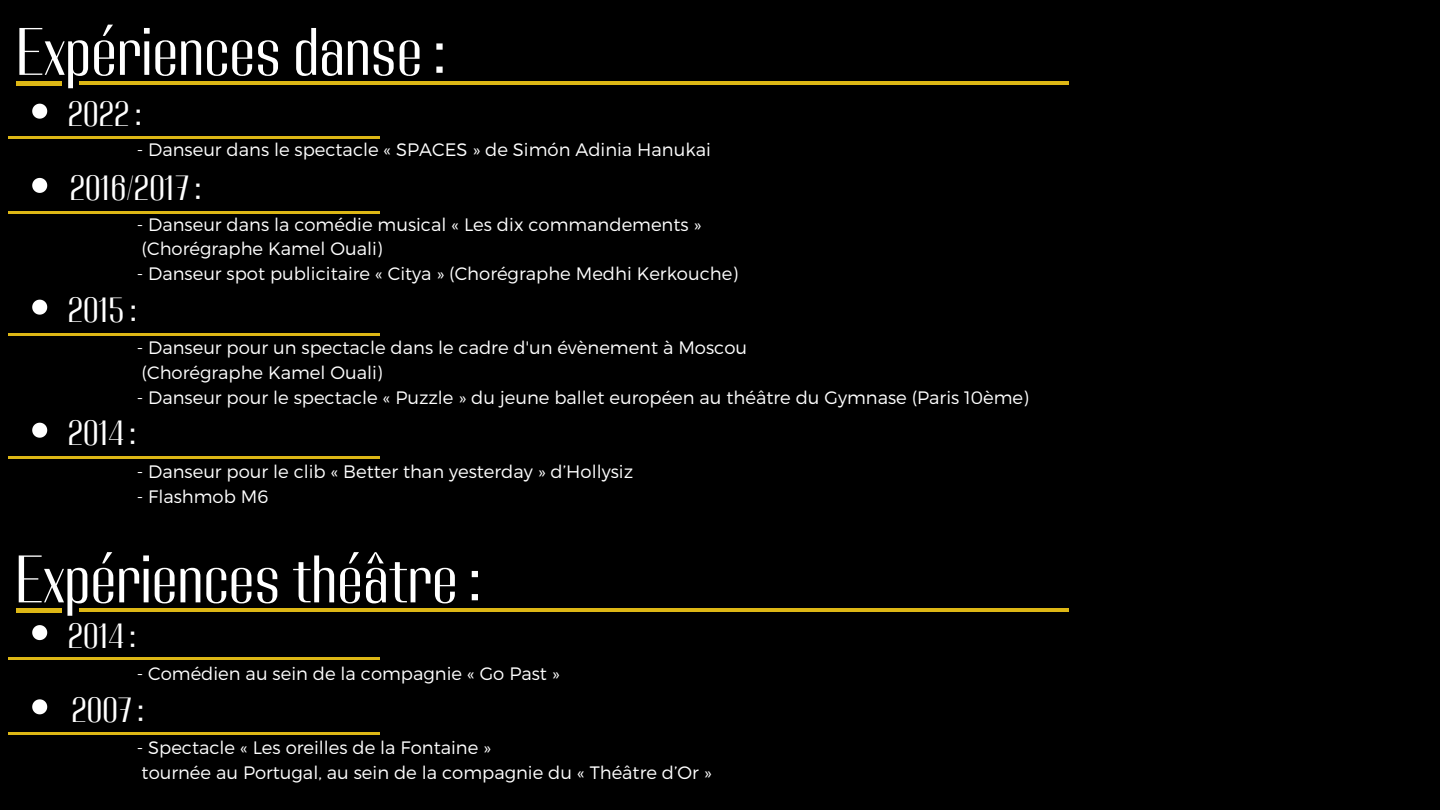
<style>
.page{position:relative;width:1440px;height:810px;background:#000}
.page>*{position:absolute;margin:0;border:0;box-sizing:border-box;transform-origin:0 0}
.t1{font:67px "Adirek HC 400";color:#fff}
.t2{font:35px/74.3px "Adirek HC 400";color:#fff}
.t3{font:300 18px/24.8px "Montserrat";color:#fff}
</style>
<div class="page">
<hr style="left:8px;top:136px;width:372px;height:3px;background:#ddb715">
<svg style="left:32px;top:104px;width:15px;height:15px"></svg>
<hr style="left:8px;top:211px;width:372px;height:2px;background:#ddb715">
<svg style="left:32px;top:178px;width:15px;height:15px"></svg>
<hr style="left:8px;top:333px;width:372px;height:2px;background:#ddb715">
<svg style="left:32px;top:300px;width:15px;height:15px"></svg>
<hr style="left:8px;top:456px;width:372px;height:2px;background:#ddb715">
<svg style="left:32px;top:423px;width:15px;height:15px"></svg>
<div style="left:16px;top:81px;width:46px;height:5px;background:#ddb715"></div>
<hr style="left:79px;top:81px;width:990px;height:4px;background:#ddb715">
<hr style="left:8px;top:658px;width:372px;height:2px;background:#ddb715">
<svg style="left:32px;top:625px;width:15px;height:15px"></svg>
<hr style="left:8px;top:733px;width:372px;height:2px;background:#ddb715">
<svg style="left:32px;top:699px;width:15px;height:15px"></svg>
<hr style="left:16px;top:609px;width:46px;height:4px;background:#ddb715">
<hr style="left:79px;top:609px;width:990px;height:3px;background:#ddb715">
<h1 class="t1" style="left:16px;top:13px;width:429px">Expériences danse :</h1>
<h2 class="t2" style="left:68px;top:77px;width:134px">2022 :<br>2016/2017 :</h2>
<p class="t3" style="left:137px;top:137px;width:576px">- Danseur dans le spectacle « SPACES » de Simón Adinia Hanukai</p>
<p class="t3" style="left:137px;top:211px;width:566px">- Danseur dans la comédie musical « Les dix commandements » (Chorégraphe Kamel Ouali)</p>
<p class="t3" style="left:137px;top:260px;width:603px">- Danseur spot publicitaire « Citya » (Chorégraphe Medhi Kerkouche)</p>
<h2 class="t2" style="left:68px;top:273px;width:70px">2015 :</h2>
<p class="t3" style="left:137px;top:335px;width:612px">- Danseur pour un spectacle dans le cadre d'un évènement à Moscou (Chorégraphe Kamel Ouali)</p>
<p class="t3" style="left:137px;top:384px;width:894px">- Danseur pour le spectacle « Puzzle » du jeune ballet européen au théâtre du Gymnase (Paris 10ème)</p>
<h2 class="t2" style="left:68px;top:396px;width:69px">2014 :</h2>
<p class="t3" style="left:137px;top:458px;width:498px">- Danseur pour le clib « Better than yesterday » d’Hollysiz</p>
<p class="t3" style="left:137px;top:483px;width:133px">- Flashmob M6</p>
<h1 class="t1" style="left:16px;top:540px;width:465px">Expériences théâtre :</h1>
<h2 class="t2" style="left:68px;top:598px;width:77px">2014 :<br>2007 :</h2>
<p class="t3" style="left:137px;top:660px;width:424px">- Comédien au sein de la compagnie « Go Past »</p>
<p class="t3" style="left:137px;top:735px;width:576px">- Spectacle « Les oreilles de la Fontaine »<br>tournée au Portugal, au sein de la compagnie du « Théâtre d’Or »</p>
</div>
